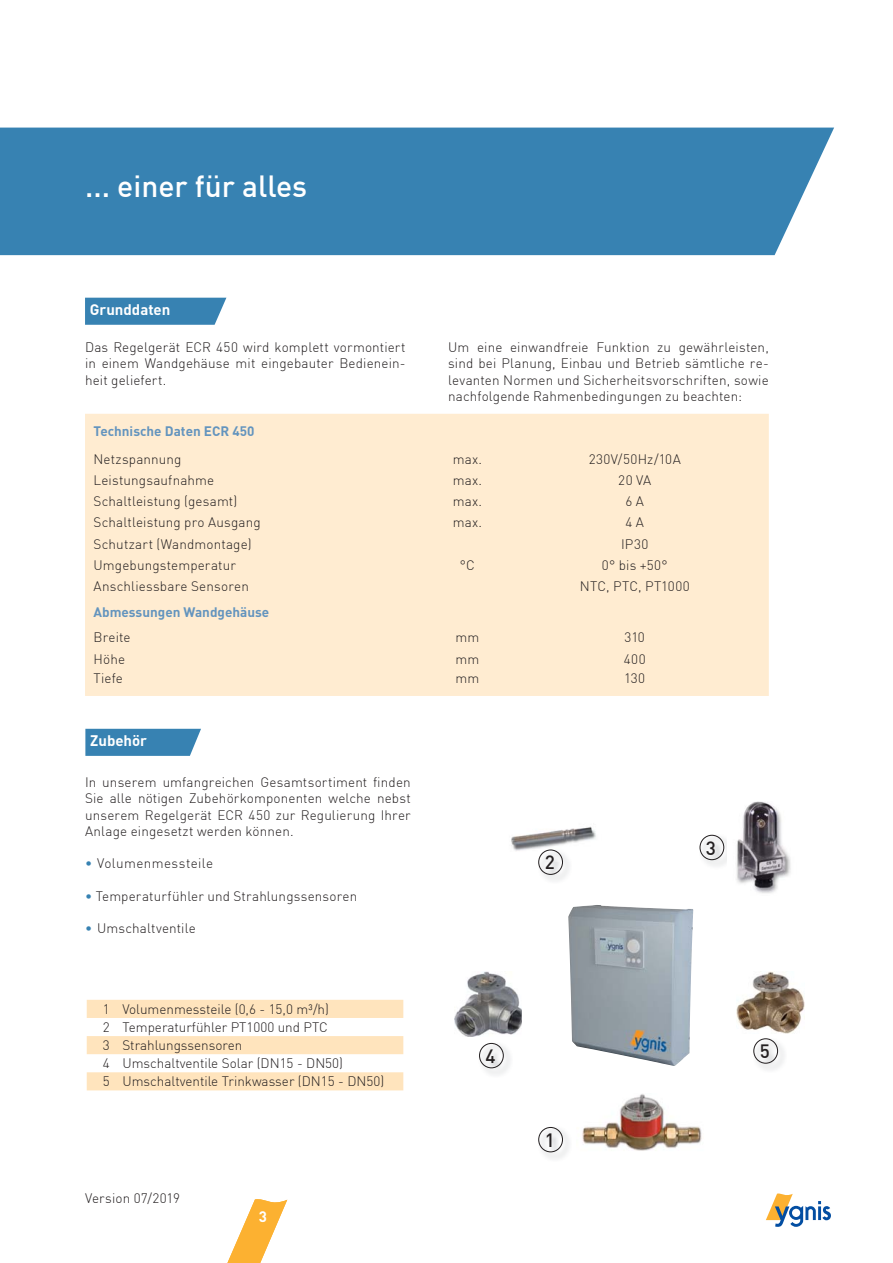
<style>
.page{position:relative;width:893px;height:1263px;background:#fff}
.page>*{position:absolute;margin:0;border:0;box-sizing:border-box;transform-origin:0 0}
.t1{font:500 30px "DIN";color:#fff}
.t2{font:500 18.9px "DIN";color:#231f20}
.t3{font:700 15px "DIN";color:#fff}
.t4{font:300 13.5px/16.5px "DIN";letter-spacing:.01em;color:#231f20;text-align:justify}
.t5{font:300 13.5px "DIN";letter-spacing:.03em;color:#231f20}
.t6{font:700 13.5px "DIN";color:#6394be}
.s1{font-weight:400;color:#3782b2}
</style>
<div class="page">
<svg style="left:766px;top:1193px;width:65px;height:34px"></svg>
<img style="left:511px;top:826px;width:85px;height:25px">
<svg style="left:227px;top:1199px;width:60px;height:64px"></svg>
<div style="left:0;top:128px;width:834px;height:127px;background:#3782b2"></div>
<svg style="left:85px;top:298px;width:141px;height:27px;background:#4087b5"></svg>
<svg style="left:87px;top:1000px;width:316px;height:90px"></svg>
<div style="left:85px;top:414px;width:684px;height:282px;background:#ffecd1"></div>
<img style="left:568px;top:905px;width:125px;height:161px">
<img style="left:484px;top:1048px;width:26px;height:27px">
<svg style="left:479px;top:1043px;width:25px;height:25px"></svg>
<img style="left:759px;top:1043px;width:25px;height:27px">
<svg style="left:753px;top:1038px;width:25px;height:26px"></svg>
<img style="left:543px;top:1132px;width:26px;height:27px">
<svg style="left:538px;top:1127px;width:25px;height:25px"></svg>
<img style="left:705px;top:834px;width:22px;height:32px">
<svg style="left:699px;top:835px;width:25px;height:25px"></svg>
<svg style="left:538px;top:849px;width:25px;height:26px"></svg>
<svg style="left:85px;top:729px;width:116px;height:27px;background:#4288b6"></svg>
<img style="left:736px;top:801px;width:55px;height:92px">
<img style="left:582px;top:1094px;width:120px;height:57px">
<img style="left:455px;top:972px;width:67px;height:64px">
<img style="left:737px;top:972px;width:67px;height:61px">
<h1 class="t1" style="left:85px;top:167px;width:224px">... einer für alles</h1>
<p class="t3" style="left:90px;top:300px;width:82px">Grunddaten</p>
<p class="t4" style="left:85px;top:339px;width:322px">Das Regelgerät ECR 450 wird komplett vormontiert in einem Wandgehäuse mit eingebauter Bedienein&shy;heit geliefert.</p>
<p class="t4" style="left:448px;top:339px;width:322px">Um eine einwandfreie Funktion zu gewährleisten, sind bei Planung, Einbau und Betrieb sämtliche re&shy;levanten Normen und Sicherheitsvorschriften, sowie nachfolgende Rahmenbedingungen zu beachten:</p>
<p class="t6" style="left:94px;top:422px;width:162px">Technische Daten ECR 450</p>
<p class="t4" style="left:94px;top:450px;width:90px">Netzspannung</p>
<p class="t4" style="left:453px;top:450px;width:31px">max.</p>
<p class="t5" style="left:589px;top:450px;width:94px">230V/50Hz/10A</p>
<p class="t4" style="left:94px;top:472px;width:122px">Leistungsaufnahme</p>
<p class="t4" style="left:453px;top:472px;width:31px">max.</p>
<p class="t4" style="left:618px;top:472px;width:34px">20 VA</p>
<p class="t4" style="left:94px;top:493px;width:145px">Schaltleistung (gesamt)</p>
<p class="t4" style="left:453px;top:493px;width:31px">max.</p>
<p class="t4" style="left:625px;top:493px;width:20px">6 A</p>
<p class="t4" style="left:94px;top:514px;width:169px">Schaltleistung pro Ausgang</p>
<p class="t4" style="left:453px;top:514px;width:31px">max.</p>
<p class="t4" style="left:625px;top:514px;width:20px">4 A</p>
<p class="t4" style="left:94px;top:535px;width:159px">Schutzart (Wandmontage)</p>
<p class="t4" style="left:621px;top:535px;width:29px">IP30</p>
<p class="t4" style="left:94px;top:557px;width:144px">Umgebungstemperatur</p>
<p class="t4" style="left:460px;top:557px;width:17px">°C</p>
<p class="t4" style="left:602px;top:557px;width:67px">0° bis +50°</p>
<p class="t4" style="left:94px;top:578px;width:157px">Anschliessbare Sensoren</p>
<p class="t5" style="left:580px;top:578px;width:112px">NTC, PTC, PT1000</p>
<p class="t6" style="left:94px;top:603px;width:177px">Abmessungen Wandgehäuse</p>
<p class="t4" style="left:94px;top:629px;width:39px">Breite</p>
<p class="t4" style="left:456px;top:629px;width:25px">mm</p>
<p class="t4" style="left:624px;top:629px;width:22px">310</p>
<p class="t4" style="left:94px;top:650px;width:33px">Höhe</p>
<p class="t4" style="left:455px;top:650px;width:25px">mm</p>
<p class="t4" style="left:624px;top:650px;width:23px">400</p>
<p class="t4" style="left:94px;top:670px;width:31px">Tiefe</p>
<p class="t4" style="left:455px;top:670px;width:25px">mm</p>
<p class="t4" style="left:624px;top:670px;width:22px">130</p>
<p class="t3" style="left:90px;top:731px;width:58px">Zubehör</p>
<p class="t4" style="left:85px;top:773px;width:327px">In unserem umfangreichen Gesamtsortiment finden Sie alle nötigen Zubehörkomponenten welche nebst unserem Regelgerät ECR 450 zur Regulierung Ihrer Anlage eingesetzt werden können.</p>
<p class="t5" style="left:85px;top:855px;width:130px"><span class="s1">•</span> Volumenmessteile</p>
<p class="t4" style="left:85px;top:888px;width:274px"><span class="s1">•</span> Temperaturfühler und Strahlungssensoren</p>
<p class="t4" style="left:85px;top:920px;width:112px"><span class="s1">•</span> Umschaltventile</p>
<p class="t4" style="left:103px;top:999px;width:283px;line-height:18.1px;text-align:left">1 Volumenmessteile (0,6 - 15,0 m³/h)<br>2 Temperaturfühler PT1000 und PTC<br>3 Strahlungssensoren<br>4 Umschaltventile Solar (DN15 - DN50)<br>5 Umschaltventile Trinkwasser (DN15 - DN50)</p>
<p class="t4" style="left:85px;top:1190px;width:97px">Version 07/2019</p>
<p class="t3" style="left:259px;top:1207px;width:10px">3</p>
<h2 class="t2" style="left:545px;top:850px;width:12px">2</h2>
<h2 class="t2" style="left:706px;top:836px;width:12px">3</h2>
<h2 class="t2" style="left:485px;top:1044px;width:12px">4</h2>
<h2 class="t2" style="left:760px;top:1039px;width:12px">5</h2>
<h2 class="t2" style="left:545px;top:1128px;width:12px">1</h2>
</div>
